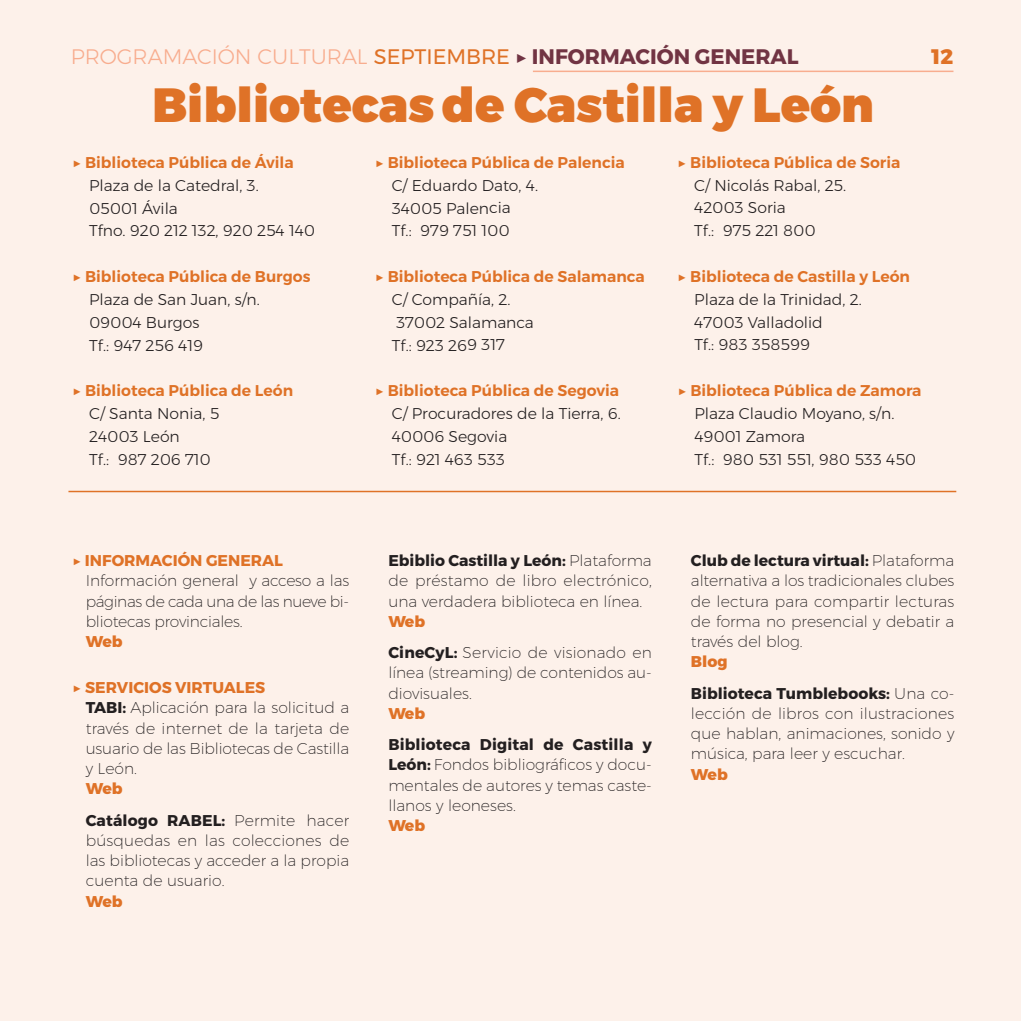
<style>
.page{position:relative;width:1021px;height:1021px;background:#fff}
.page>*{position:absolute;margin:0;border:0;box-sizing:border-box;transform-origin:0 0}
.t1{font:900 48px "Montserrat";color:#df7227}
.t2{font:300 21px "Montserrat";color:#f8ad8f}
.t3{font:800 21px "Montserrat";color:#df7227}
.t4{font:200 15.6px/20.1px "Montserrat";color:#231f20;text-align:justify}
.t5{font:300 15.6px/22.8px "Montserrat";color:#231f20}
.t6{font:600 15.6px "Montserrat";color:#df7227}
.t7{font:700 15.6px "Montserrat";color:#df7227}
.t8{font:800 15.6px "Montserrat";color:#df7227}
.s1{font-weight:400;color:#df7227}
.s2{font-weight:700;color:#713443}
.s3{font-weight:600}
.s4{font-weight:700}
</style>
<div class="page">
<div style="left:0;top:0;width:1020px;height:1020px;background:#fdf1ea"></div>
<hr style="left:533px;top:71px;width:420px;height:1px;background:#f8ad8f">
<hr style="left:68px;top:491px;width:888px;height:1px;background:#df7227">
<p class="t2" style="left:71px;top:48px;width:729px">PROGRAMACIÓN CULTURAL <span class="s1">SEPTIEMBRE</span> <span class="s2">▶ INFORMACIÓN GENERAL</span></p>
<p class="t3" style="left:931px;top:44px;width:23px">12</p>
<p class="t1" style="left:152px;top:87px;width:723px">Bibliotecasde Castilla y León</p>
<p class="t6" style="left:72px;top:156px;width:223px">▶ Biblioteca Pública de Ávila</p>
<p class="t5" style="left:89px;top:175px;width:171px">Plaza de la Catedral, 3.<br>05001 Ávila</p>
<p class="t5" style="left:89px;top:221px;width:227px">Tfno. 920 212 132, 920 254 140</p>
<p class="t6" style="left:72px;top:270px;width:240px">▶ Biblioteca Pública de Burgos</p>
<p class="t5" style="left:89px;top:289px;width:172px">Plaza de San Juan, s/n.<br>09004 Burgos</p>
<p class="t5" style="left:89px;top:335px;width:115px">Tf.: 947 256 419</p>
<p class="t6" style="left:72px;top:384px;width:222px">▶ Biblioteca Pública de León</p>
<p class="t5" style="left:89px;top:403px;width:132px">C/ Santa Nonia, 5<br>24003 León</p>
<p class="t5" style="left:89px;top:449px;width:123px">Tf.: 987 206 710</p>
<p class="t6" style="left:677px;top:156px;width:225px">▶ Biblioteca Pública de Soria</p>
<p class="t5" style="left:694px;top:175px;width:153px">C/ Nicolás Rabal, 25.<br>42003 Soria</p>
<p class="t5" style="left:694px;top:220px;width:123px">Tf.: 975 221 800</p>
<p class="t6" style="left:677px;top:270px;width:234px">▶ Biblioteca de Castilla y León</p>
<p class="t5" style="left:694px;top:289px;width:169px">Plaza de la Trinidad, 2.<br>47003 Valladolid</p>
<p class="t5" style="left:694px;top:335px;width:117px">Tf.: 983 358599</p>
<p class="t6" style="left:677px;top:384px;width:246px">▶ Biblioteca Pública de Zamora</p>
<p class="t5" style="left:694px;top:403px;width:201px">Plaza Claudio Moyano, s/n.<br>49001 Zamora</p>
<p class="t5" style="left:694px;top:449px;width:223px">Tf.: 980 531 551, 980 533 450</p>
<p class="t6" style="left:374px;top:156px;width:252px">▶ Biblioteca Pública de Palencia</p>
<p class="t5" style="left:391px;top:175px;width:148px">C/ Eduardo Dato, 4.<br>34005 Palencia</p>
<p class="t5" style="left:392px;top:221px;width:119px">Tf.: 979 751 100</p>
<p class="t6" style="left:375px;top:270px;width:271px">▶ Biblioteca Pública de Salamanca</p>
<p class="t5" style="left:392px;top:289px;width:143px">C/ Compañía, 2.<br>37002 Salamanca</p>
<p class="t5" style="left:392px;top:335px;width:115px">Tf.: 923 269 317</p>
<p class="t6" style="left:375px;top:384px;width:246px">▶ Biblioteca Pública de Segovia</p>
<p class="t5" style="left:392px;top:403px;width:231px">C/ Procuradores de la Tierra, 6.<br>40006 Segovia</p>
<p class="t5" style="left:392px;top:449px;width:115px">Tf.: 921 463 533</p>
<p class="t7" style="left:72px;top:555px;width:212px">▶ INFORMACIÓN GENERAL</p>
<p class="t4" style="left:86px;top:572px;width:265px">Información general y acceso a las páginas de cada una de las nueve bi&shy;bliotecas provinciales.</p>
<p class="t8" style="left:86px;top:632px;width:38px">Web</p>
<p class="t7" style="left:72px;top:678px;width:195px"><span class="s3">▶</span> SERVICIOS VIRTUALES</p>
<p class="t4" style="left:86px;top:699px;width:265px"><span class="s4">TABI:</span> Aplicación para la solicitud a través de internet de la tarjeta de usuario de las Bibliotecas de Castilla y León.</p>
<p class="t8" style="left:86px;top:779px;width:38px">Web</p>
<p class="t4" style="left:86px;top:811px;width:265px"><span class="s4">Catálogo RABEL:</span> Permite hacer búsquedas en las colecciones de las bibliotecas y acceder a la propia cuenta de usuario.</p>
<p class="t8" style="left:86px;top:892px;width:38px">Web</p>
<p class="t4" style="left:388px;top:551px;width:265px"><span class="s4">Ebiblio Castilla y León:</span> Plataforma de préstamo de libro electrónico, una verdadera biblioteca en línea.</p>
<p class="t8" style="left:388px;top:612px;width:38px">Web</p>
<p class="t4" style="left:388px;top:643px;width:265px"><span class="s4">CineCyL:</span> Servicio de visionado en línea (streaming) de contenidos au&shy;diovisuales.</p>
<p class="t8" style="left:388px;top:704px;width:38px">Web</p>
<p class="t4" style="left:388px;top:735px;width:265px"><span class="s4">Biblioteca Digital de Castilla y León:</span> Fondos bibliográficos y docu&shy;mentales de autores y temas caste&shy;llanos y leoneses.</p>
<p class="t8" style="left:388px;top:816px;width:38px">Web</p>
<p class="t4" style="left:691px;top:551px;width:265px"><span class="s4">Club de lectura virtual:</span> Plataforma alternativa a los tradicionales clubes de lectura para compartir lecturas de forma no presencial y debatir a través del blog.</p>
<p class="t8" style="left:691px;top:652px;width:38px">Blog</p>
<p class="t4" style="left:691px;top:684px;width:265px"><span class="s4">Biblioteca Tumblebooks:</span> Una co&shy;lección de libros con ilustraciones que hablan, animaciones, sonido y música, para leer y escuchar.</p>
<p class="t8" style="left:691px;top:765px;width:38px">Web</p>
</div>
